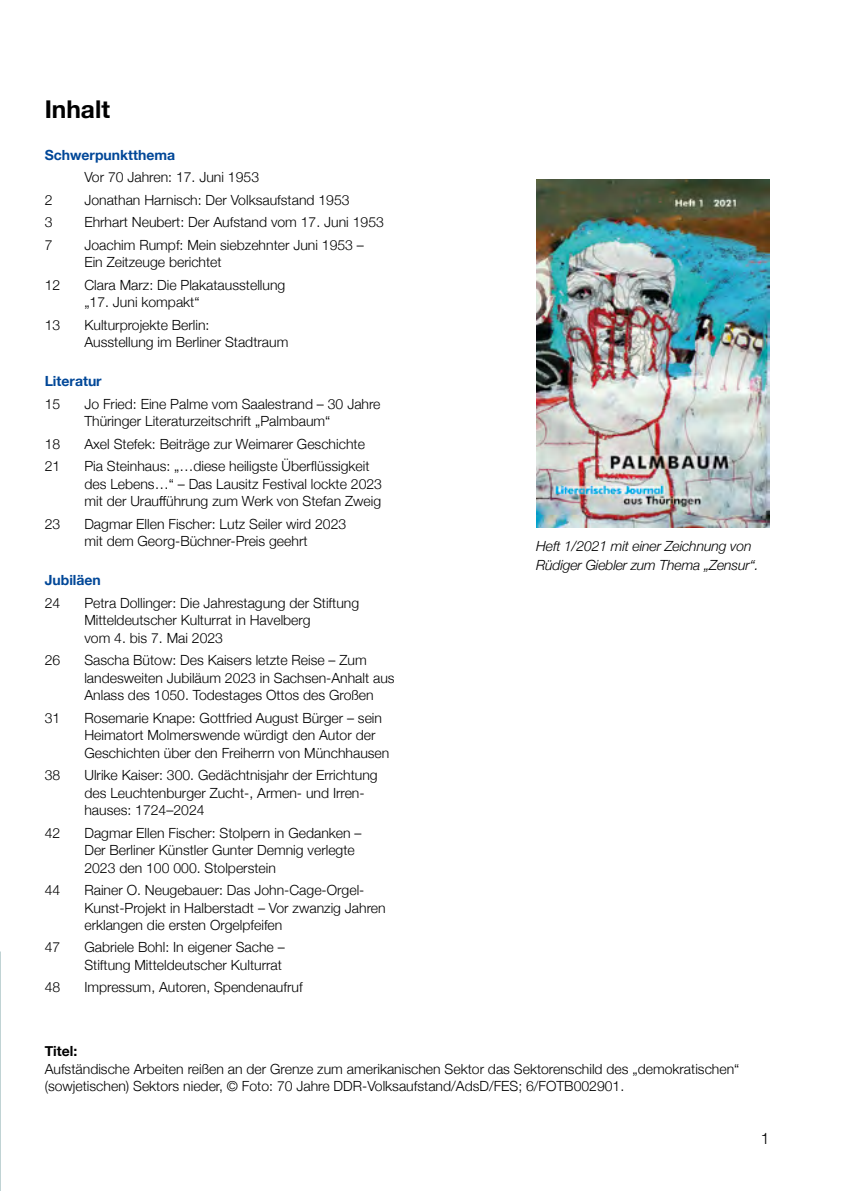
<style>
.page{position:relative;width:844px;height:1191px;background:#fff}
.page>*{position:absolute;margin:0;border:0;box-sizing:border-box;transform-origin:0 0}
.t1{font:700 24.5px "Helvetica Neue";color:#000}
.t2{font:300 15.75px "Helvetica Neue";color:#000}
.t3{font:300 14px/17.5px "Helvetica Neue";color:#000}
.t4{font:italic 300 14px/18.7px "Helvetica Neue";letter-spacing:-.01em;color:#000}
.t5{font:700 14px "Helvetica Neue";color:#004798}
.t6{font:700 14px "Helvetica Neue";color:#000}
</style>
<div class="page">
<img style="left:536px;top:179px;width:233px;height:349px">
<img style="left:0;top:0;width:1px;height:973px">
<h1 class="t1" style="left:45px;top:90px;width:67px">Inhalt</h1>
<p class="t5" style="left:45px;top:144px;width:132px">Schwerpunktthema</p>
<p class="t3" style="left:84px;top:167px;width:176px">Vor 70 Jahren: 17. Juni 1953</p>
<p class="t3" style="left:45px;top:190px;width:9px">2</p>
<p class="t3" style="left:84px;top:190px;width:267px">Jonathan Harnisch: Der Volksaufstand 1953</p>
<p class="t3" style="left:45px;top:212px;width:9px">3</p>
<p class="t3" style="left:84px;top:212px;width:301px">Ehrhart Neubert: Der Aufstand vom 17. Juni 1953</p>
<p class="t3" style="left:45px;top:235px;width:9px">7</p>
<p class="t3" style="left:84px;top:235px;width:281px">Joachim Rumpf: Mein siebzehnter Juni 1953 –<br>Ein Zeitzeuge berichtet</p>
<p class="t3" style="left:45px;top:275px;width:17px">12</p>
<p class="t3" style="left:84px;top:275px;width:202px">Clara Marz: Die Plakatausstellung „17. Juni kompakt“</p>
<p class="t3" style="left:45px;top:315px;width:17px">13</p>
<p class="t3" style="left:84px;top:315px;width:205px">Kulturprojekte Berlin:<br>Ausstellung im Berliner Stadtraum</p>
<p class="t5" style="left:45px;top:370px;width:59px">Literatur</p>
<p class="t3" style="left:45px;top:394px;width:17px">15</p>
<p class="t3" style="left:84px;top:394px;width:297px">Jo Fried: Eine Palme vom Saalestrand – 30 Jahre<br>Thüringer Literaturzeitschrift „Palmbaum“</p>
<p class="t3" style="left:45px;top:434px;width:17px">18</p>
<p class="t3" style="left:84px;top:434px;width:282px">Axel Stefek: Beiträge zur Weimarer Geschichte</p>
<p class="t3" style="left:45px;top:456px;width:17px">21</p>
<p class="t3" style="left:84px;top:456px;width:299px">Pia Steinhaus: „…diese heiligste Überflüssigkeit des Lebens…“ – Das Lausitz Festival lockte 2023 mit der Uraufführung zum Werk von Stefan Zweig</p>
<p class="t3" style="left:45px;top:514px;width:17px">23</p>
<p class="t3" style="left:84px;top:514px;width:263px">Dagmar Ellen Fischer: Lutz Seiler wird 2023 mit dem Georg-Büchner-Preis geehrt</p>
<p class="t5" style="left:45px;top:569px;width:58px">Jubiläen</p>
<p class="t3" style="left:45px;top:593px;width:17px">24</p>
<p class="t3" style="left:84px;top:593px;width:276px">Petra Dollinger: Die Jahrestagung der Stiftung<br>Mitteldeutscher Kulturrat in Havelberg<br>vom 4. bis 7. Mai 2023</p>
<p class="t3" style="left:45px;top:650px;width:17px">26</p>
<p class="t3" style="left:84px;top:650px;width:312px">Sascha Bütow: Des Kaisers letzte Reise – Zum landesweiten Jubiläum 2023 in Sachsen-Anhalt aus<br>Anlass des 1050. Todestages Ottos des Großen</p>
<p class="t3" style="left:45px;top:708px;width:17px">31</p>
<p class="t3" style="left:84px;top:708px;width:306px">Rosemarie Knape: Gottfried August Bürger – sein<br>Heimatort Molmerswende würdigt den Autor der<br>Geschichten über den Freiherrn von Münchhausen</p>
<p class="t3" style="left:45px;top:765px;width:17px">38</p>
<p class="t3" style="left:84px;top:765px;width:295px">Ulrike Kaiser: 300. Gedächtnisjahr der Errichtung des Leuchtenburger Zucht-, Armen- und Irren&shy;hauses: 1724–2024</p>
<p class="t3" style="left:45px;top:822px;width:17px">42</p>
<p class="t3" style="left:84px;top:822px;width:278px">Dagmar Ellen Fischer: Stolpern in Gedanken –<br>Der Berliner Künstler Gunter Demnig verlegte<br>2023 den 100 000. Stolperstein</p>
<p class="t3" style="left:45px;top:880px;width:17px">44</p>
<p class="t3" style="left:84px;top:880px;width:303px">Rainer O. Neugebauer: Das John-Cage-Orgel-<br>Kunst-Projekt in Halberstadt – Vor zwanzig Jahren erklangen die ersten Orgelpfeifen</p>
<p class="t3" style="left:45px;top:937px;width:17px">47</p>
<p class="t3" style="left:84px;top:937px;width:202px">Gabriele Bohl: In eigener Sache –<br>Stiftung Mitteldeutscher Kulturrat</p>
<p class="t3" style="left:45px;top:977px;width:17px">48</p>
<p class="t3" style="left:84px;top:977px;width:220px">Impressum, Autoren, Spendenaufruf</p>
<p class="t4" style="left:536px;top:536px;width:224px">Heft 1/2021 mit einer Zeichnung von<br>Rüdiger Giebler zum Thema „Zensur“.</p>
<p class="t6" style="left:45px;top:1040px;width:34px">Titel:</p>
<p class="t3" style="left:45px;top:1059px;width:696px">Aufständische Arbeiten reißen an der Grenze zum amerikanischen Sektor das Sektorenschild des „demokratischen“ (sowjetischen) Sektors nieder, © Foto: 70 Jahre DDR-Volksaufstand/AdsD/FES; 6/FOTB002901.</p>
<p class="t2" style="left:760px;top:1125px;width:10px">1</p>
</div>
